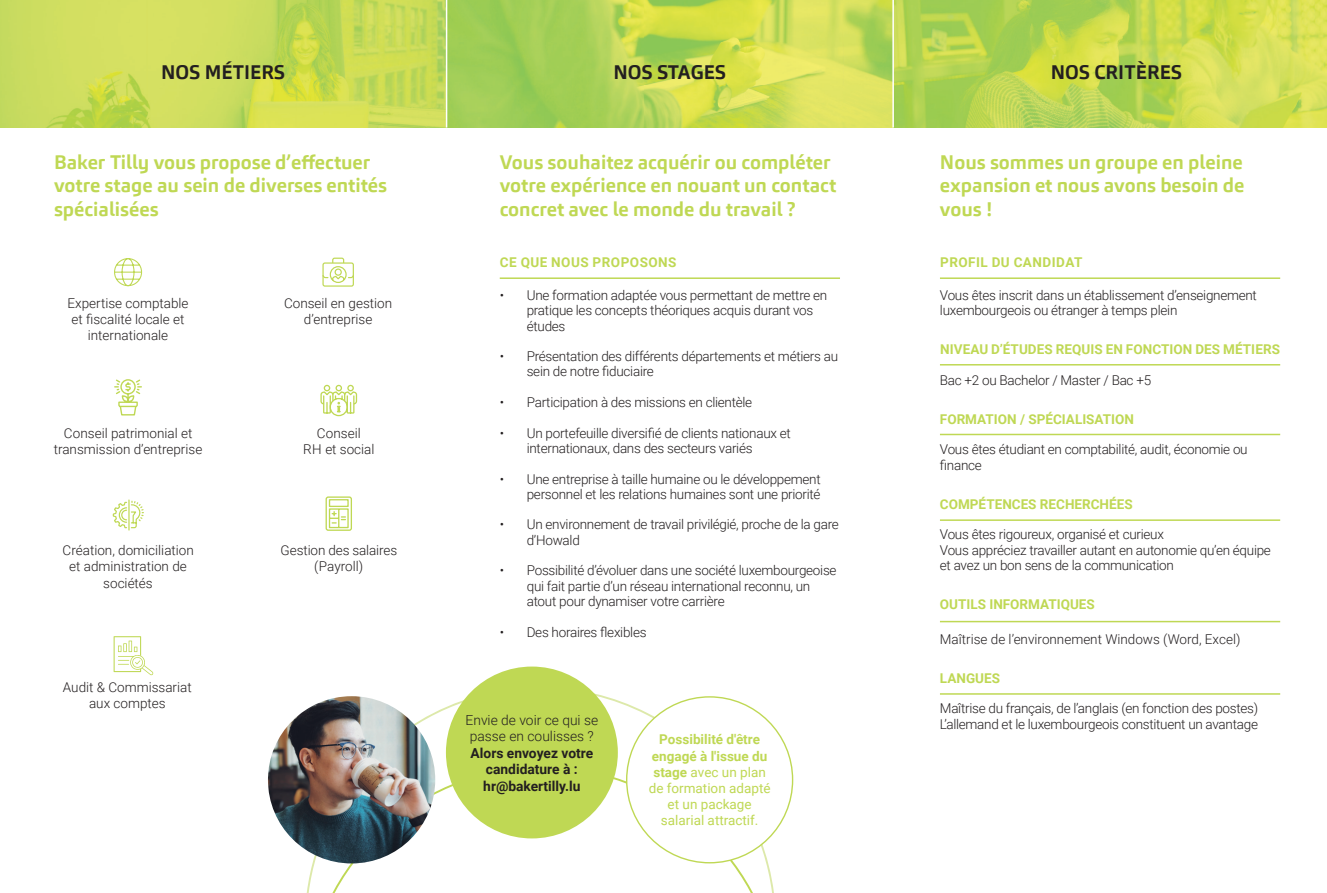
<style>
.page{position:relative;width:1327px;height:893px;background:#fff}
.page>*{position:absolute;margin:0;border:0;box-sizing:border-box;transform-origin:0 0}
.t1{font:700 19.5px/23.4px "Carnac";color:#bfd854}
.t2{font:700 19.5px "Carnac";color:#231f20}
.t3{font:700 13.8px/16.5px "Roboto";color:#231f20;text-align:center}
.t4{font:300 13.8px/16.5px "Roboto";color:#231f20;text-align:center}
.t5{font:300 13.5px/15.3px "Roboto";letter-spacing:-.02em;color:#231f20}
.t6{font:300 13.5px/16.2px "Roboto";color:#231f20;text-align:center}
.t7{font:700 13.5px "Roboto";color:#bfd854}
.t8{font:13.5px/16.2px "Roboto";color:#bfd854;text-align:center}
.t9{font:700 13.5px "Roboto";letter-spacing:.035em;color:#bfd854}
.s1{font-weight:700}
</style>
<div class="page">
<img style="left:0;top:0;width:446px;height:128px">
<svg style="left:447px;top:0;width:445px;height:128px;background:#bdd757"></svg>
<svg style="left:894px;top:0;width:433px;height:128px;background:#c2d852"></svg>
<hr style="left:940px;top:277px;width:340px;height:2px;background:#bfd854">
<hr style="left:940px;top:364px;width:340px;height:2px;background:#bfd854">
<hr style="left:940px;top:434px;width:340px;height:1px;background:#bfd854">
<hr style="left:940px;top:519px;width:340px;height:2px;background:#bfd854">
<hr style="left:940px;top:621px;width:340px;height:1px;background:#bfd854">
<hr style="left:940px;top:693px;width:340px;height:2px;background:#bfd854">
<hr style="left:500px;top:277px;width:340px;height:2px;background:#bfd854">
<svg style="left:322px;top:257px;width:32px;height:30px"></svg>
<svg style="left:114px;top:258px;width:29px;height:29px"></svg>
<svg style="left:325px;top:496px;width:27px;height:35px"></svg>
<svg style="left:112px;top:499px;width:32px;height:32px"></svg>
<svg style="left:320px;top:384px;width:38px;height:33px"></svg>
<svg style="left:114px;top:379px;width:28px;height:37px"></svg>
<svg style="left:114px;top:636px;width:39px;height:39px"></svg>
<svg style="left:307px;top:693px;width:467px;height:73px"></svg>
<svg style="left:305px;top:766px;width:475px;height:127px"></svg>
<img style="left:268px;top:696px;width:167px;height:167px;border-radius:84px">
<div style="left:446px;top:666px;width:172px;height:172px;background:#bfd854;border-radius:50%"></div>
<div style="left:627px;top:697px;width:165px;height:166px;background:#fff;border-radius:50%"></div>
<h1 class="t2" style="left:161px;top:59px;width:126px">NOS MÉTIERS</h1>
<h1 class="t2" style="left:613px;top:59px;width:114px">NOS STAGES</h1>
<h1 class="t2" style="left:1050px;top:59px;width:133px">NOS CRITÈRES</h1>
<h1 class="t1" style="left:54px;top:151px;width:334px">Baker Tilly vous propose d’effectuer votre stage au sein de diverses entités spécialisées</h1>
<p class="t6" style="left:68px;top:294px;width:123px">Expertise comptable et fiscalité locale et internationale</p>
<p class="t6" style="left:284px;top:294px;width:110px">Conseil en gestion d’entreprise</p>
<p class="t6" style="left:54px;top:425px;width:150px">Conseil patrimonial et transmission d’entreprise</p>
<p class="t6" style="left:303px;top:425px;width:73px">Conseil<br>RH et social</p>
<p class="t6" style="left:62px;top:542px;width:133px">Création, domiciliation et administration de sociétés</p>
<p class="t5" style="left:281px;top:542px;width:118px;line-height:16.2px;text-align:center">Gestion des salaires (Payroll)</p>
<p class="t6" style="left:63px;top:679px;width:130px">Audit &amp; Commissariat aux comptes</p>
<h1 class="t1" style="left:500px;top:151px;width:338px">Vous souhaitez acquérir ou compléter votre expérience en nouant un contact concret avec le monde du travail ?</h1>
<p class="t9" style="left:500px;top:252px;width:178px">CE QUE NOUS PROPOSONS</p>
<p class="t5" style="left:527px;top:287px;width:302px;text-indent:-27px">• Une formation adaptée vous permettant de mettre en pratique les concepts théoriques acquis durant vos études</p>
<p class="t5" style="left:527px;top:348px;width:313px;text-indent:-27px">• Présentation des différents départements et métiers au sein de notre fiduciaire</p>
<p class="t5" style="left:500px;top:394px;width:254px">• Participation à des missions en clientèle</p>
<p class="t5" style="left:527px;top:425px;width:266px;text-indent:-27px">• Un portefeuille diversifié de clients nationaux et internationaux, dans des secteurs variés</p>
<p class="t5" style="left:500px;top:471px;width:322px;text-align:right">• Une entreprise à taille humaine ou le développement personnel et les relations humaines sont une priorité</p>
<p class="t5" style="left:527px;top:516px;width:313px;text-indent:-27px">• Un environnement de travail privilégié, proche de la gare d’Howald</p>
<p class="t5" style="left:527px;top:562px;width:311px;text-indent:-27px">• Possibilité d’évoluer dans une société luxembourgeoise qui fait partie d’un réseau international reconnu, un atout pour dynamiser votre carrière</p>
<p class="t5" style="left:500px;top:624px;width:148px">• Des horaires flexibles</p>
<p class="t4" style="left:465px;top:711px;width:134px">Envie de voir ce qui se passe en coulisses ?</p>
<p class="t3" style="left:470px;top:744px;width:124px">Alors envoyez votre candidature à : hr@bakertilly.lu</p>
<p class="t8" style="left:649px;top:731px;width:123px"><span class="s1">Possibilité d'être engagé à l'issue du stage</span> avec un plan de formation adapté et un package salarial attractif.</p>
<h1 class="t1" style="left:940px;top:151px;width:306px;text-align:justify">Nous sommes un groupe en pleine expansion et nous avons besoin de vous !</h1>
<p class="t9" style="left:940px;top:252px;width:144px">PROFIL DU CANDIDAT</p>
<p class="t5" style="left:940px;top:287px;width:318px">Vous êtes inscrit dans un établissement d’enseignement luxembourgeois ou étranger à temps plein</p>
<p class="t7" style="left:940px;top:340px;width:341px">NIVEAU D’ÉTUDES REQUIS EN FONCTION DES MÉTIERS</p>
<p class="t5" style="left:940px;top:372px;width:213px">Bac +2 ou Bachelor / Master / Bac +5</p>
<p class="t7" style="left:940px;top:410px;width:196px">FORMATION / SPÉCIALISATION</p>
<p class="t5" style="left:940px;top:441px;width:309px">Vous êtes étudiant en comptabilité, audit, économie ou finance</p>
<p class="t7" style="left:940px;top:494px;width:194px">COMPÉTENCES RECHERCHÉES</p>
<p class="t5" style="left:940px;top:526px;width:332px">Vous êtes rigoureux, organisé et curieux<br>Vous appréciez travailler autant en autonomie qu’en équipe et avez un bon sens de la communication</p>
<p class="t7" style="left:940px;top:595px;width:156px">OUTILS INFORMATIQUES</p>
<p class="t6" style="left:940px;top:630px;width:302px">Maîtrise de l’environnement Windows (Word, Excel)</p>
<p class="t7" style="left:940px;top:668px;width:62px">LANGUES</p>
<p class="t5" style="left:940px;top:700px;width:320px">Maîtrise du français, de l’anglais (en fonction des postes)<br>L’allemand et le luxembourgeois constituent un avantage</p>
</div>
